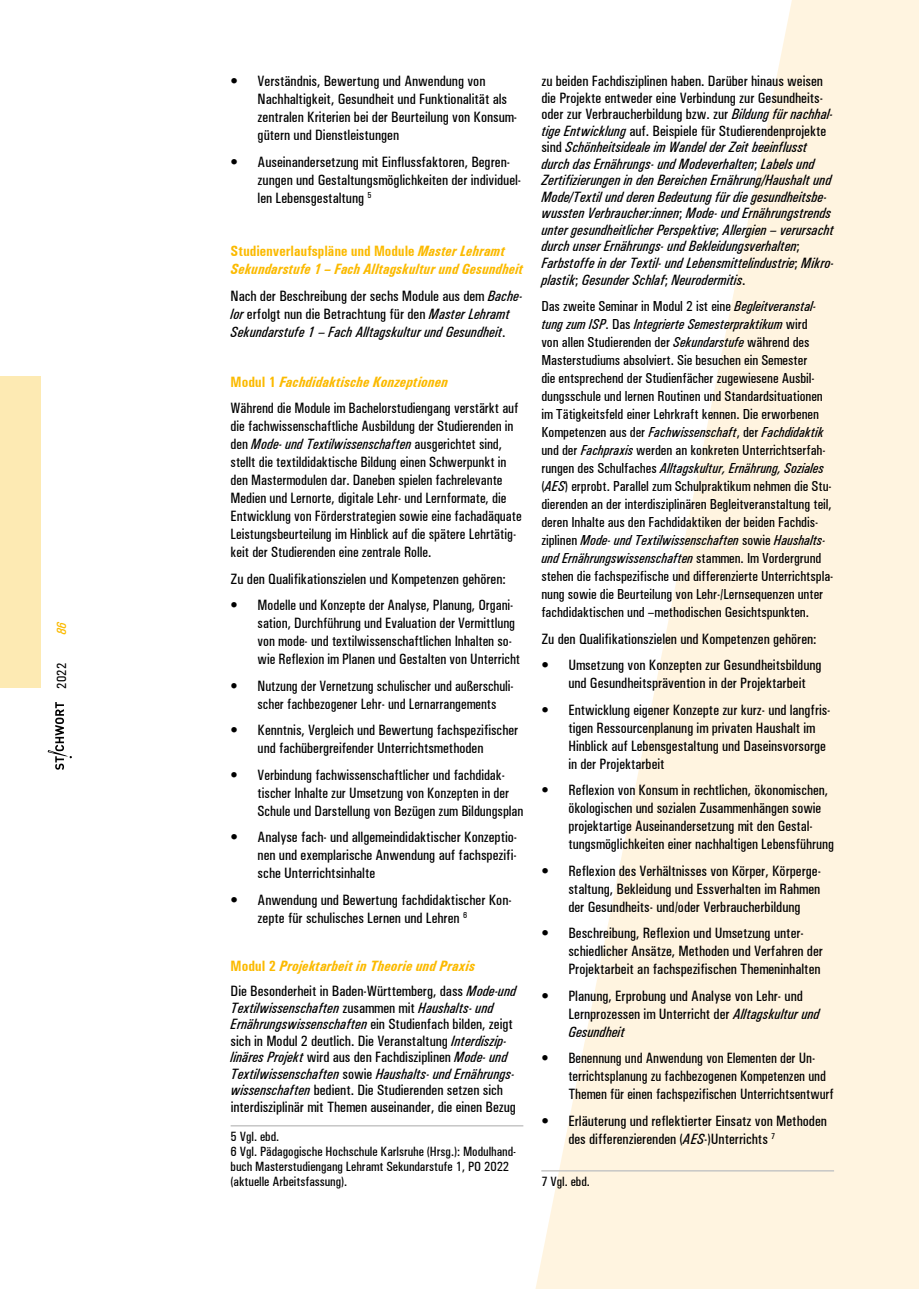
<style>
.page{position:relative;width:919px;height:1289px;background:#fff}
.page>*{position:absolute;margin:0;border:0;box-sizing:border-box;transform-origin:0 0}
.t1{font:500 condensed 15px/18px "Univers";color:#000}
.t2{font:italic 500 condensed 15px/16.5px "Univers";color:#000}
.t3{font:500 condensed 15px/18px "Univers";color:#000;scale:.96 1}
.t4{font:italic 700 condensed 15px/18px "Univers";color:#fbba00}
.t5{font:500 condensed 14.55px/18px "Univers";color:#000}
.t6{font:500 condensed 13.5px/15px "Univers";color:#000}
.t7{font:italic 500 condensed 13.5px "Univers";color:#fbba00}
.s1{font-style:normal}
.s2{font-style:italic}
.s3{font-weight:700;color:#fbba00}
.s4{font-weight:700;font-style:italic;color:#fbba00}
</style>
<div class="page">
<svg style="left:536px;top:0;width:382px;height:1288px;fill:#fff4e0"></svg>
<svg style="left:48px;top:702px;width:24px;height:68px"></svg>
<div style="left:0;top:377px;width:40px;height:311px;background:#fdeab3"></div>
<hr style="left:230px;top:1124px;width:293px;height:2px;background:#c6c6c6">
<hr style="left:541px;top:1169px;width:293px;height:2px;background:#c6c6c6">
<p class="t7" style="left:54px;top:635px;width:15px;rotate:-90deg">86</p>
<p class="t6" style="left:54px;top:689px;width:27px;rotate:-90deg">2022</p>
<p class="t1" style="left:257px;top:72px;width:261px;text-indent:-27px">• Verständnis, Bewertung und Anwendung von Nachhaltigkeit, Gesundheit und Funktionalität als zentralen Kriterien bei der Beurteilung von Konsum&shy;gütern und Dienstleistungen</p>
<p class="t1" style="left:257px;top:153px;width:265px;text-indent:-27px">• Auseinandersetzung mit Einflussfaktoren, Begren&shy;zungen und Gestaltungsmöglichkeiten der individuel&shy;len Lebensgestaltung <sup>5</sup></p>
<p class="t4" style="left:230px;top:242px;width:294px"><span class="s1">Studienverlaufspläne und Module</span> Master Lehramt<br>Sekundarstufe 1 – Fach Alltagskultur und Gesundheit</p>
<p class="t1" style="left:230px;top:286px;width:293px">Nach der Beschreibung der sechs Module aus dem <span class="s2">Bache&shy;lor</span> erfolgt nun die Betrachtung für den <span class="s2">Master Lehramt<br>Sekundarstufe 1 – Fach Alltagskultur und Gesundheit</span>.</p>
<p class="t1" style="left:230px;top:368px;width:289px;line-height:26.5px"><span class="s3">Modul 1</span> <span class="s4">Fachdidaktische Konzeptionen<br></span>Während die Module im Bachelorstudiengang verstärkt auf</p>
<p class="t1" style="left:230px;top:417px;width:292px">die fachwissenschaftliche Ausbildung der Studierenden in den <span class="s2">Mode- und Textilwissenschaften</span> ausgerichtet sind, stellt die textildidaktische Bildung einen Schwerpunkt in den Mastermodulen dar. Daneben spielen fachrelevante Medien und Lernorte, digitale Lehr- und Lernformate, die Entwicklung von Förderstrategien sowie eine fachadäquate Leistungsbeurteilung im Hinblick auf die spätere Lehrtätig&shy;keit der Studierenden eine zentrale Rolle.</p>
<p class="t1" style="left:230px;top:569px;width:277px">Zu den Qualifikationszielen und Kompetenzen gehören:</p>
<p class="t1" style="left:257px;top:596px;width:264px;text-indent:-27px">• Modelle und Konzepte der Analyse, Planung, Organi&shy;sation, Durchführung und Evaluation der Vermittlung von mode- und textilwissenschaftlichen Inhalten so&shy;wie Reflexion im Planen und Gestalten von Unterricht</p>
<p class="t3" style="left:257px;top:676px;width:268px;text-indent:-27px">• Nutzung der Vernetzung schulischer und außerschuli&shy;scher fachbezogener Lehr- und Lernarrangements</p>
<p class="t1" style="left:230px;top:721px;width:289px;text-align:center">• Kenntnis, Vergleich und Bewertung fachspezifischer und fachübergreifender Unterrichtsmethoden</p>
<p class="t1" style="left:257px;top:765px;width:267px;text-indent:-27px">• Verbindung fachwissenschaftlicher und fachdidak&shy;tischer Inhalte zur Umsetzung von Konzepten in der<br>Schule und Darstellung von Bezügen zum Bildungsplan</p>
<p class="t1" style="left:257px;top:828px;width:261px;text-align:justify;text-indent:-27px">• Analyse fach- und allgemeindidaktischer Konzeptio&shy;nen und exemplarische Anwendung auf fachspezifi&shy;sche Unterrichtsinhalte</p>
<p class="t1" style="left:257px;top:890px;width:255px;text-indent:-27px">• Anwendung und Bewertung fachdidaktischer Kon&shy;zepte für schulisches Lernen und Lehren <sup>6</sup></p>
<p class="t1" style="left:230px;top:953px;width:287px;line-height:25px"><span class="s3">Modul 2</span> <span class="s4">Projektarbeit in Theorie und Praxis<br></span>Die Besonderheit in Baden-Württemberg, dass <span class="s2">Mode-und</span></p>
<p class="t1" style="left:230px;top:999px;width:287px;line-height:16.5px"><span class="s2">Textilwissenschaften</span> zusammen mit <span class="s2">Haushalts- und Ernährungswissenschaften</span> ein Studienfach bilden, zeigt sich in Modul 2 deutlich. Die Veranstaltung <span class="s2">Interdiszip&shy;linäres Projekt</span> wird aus den Fachdisziplinen <span class="s2">Mode- und Textilwissenschaften</span> sowie <span class="s2">Haushalts- und Ernährungs&shy;wissenschaften</span> bedient. Die Studierenden setzen sich interdisziplinär mit Themen auseinander, die einen Bezug</p>
<p class="t6" style="left:230px;top:1128px;width:287px">5 Vgl. ebd.<br>6 Vgl. Pädagogische Hochschule Karlsruhe (Hrsg.): Modulhand&shy;buch Masterstudiengang Lehramt Sekundarstufe 1, PO 2022 (aktuelle Arbeitsfassung).</p>
<p class="t2" style="left:541px;top:73px;width:294px"><span class="s1">zu beiden Fachdisziplinen haben. Darüber hinaus weisen die Projekte entweder eine Verbindung zur Gesundheits&shy;oder zur Verbraucherbildung bzw. zur</span> Bildung für nachhal&shy;tige Entwicklung <span class="s1">auf. Beispiele für Studierendenprojekte sind</span> Schönheitsideale im Wandel der Zeit beeinflusst durch das Ernährungs- und Modeverhalten<span class="s1">;</span> Labels und Zertifizierungen in den Bereichen Ernährung/Haushalt und Mode/Textil und deren Bedeutung für die gesundheitsbe&shy;wussten Verbraucher:innen<span class="s1">;</span> Mode- und Ernährungstrends unter gesundheitlicher Perspektive<span class="s1">;</span> Allergien – verursacht durch unser Ernährungs- und Bekleidungsverhalten<span class="s1">; </span>Farbstoffe in der Textil- und Lebensmittelindustrie<span class="s1">;</span> Mikro&shy;plastik<span class="s1">;</span> Gesunder Schlaf<span class="s1">;</span> Neurodermitis<span class="s1">.</span></p>
<p class="t5" style="left:541px;top:297px;width:293px">Das zweite Seminar in Modul 2 ist eine <span class="s2">Begleitveranstal&shy;tung zum ISP</span>. Das <span class="s2">Integrierte Semesterpraktikum</span> wird<br>von allen Studierenden der <span class="s2">Sekundarstufe</span> während des Masterstudiums absolviert. Sie besuchen ein Semester<br>die entsprechend der Studienfächer zugewiesene Ausbil&shy;dungsschule und lernen Routinen und Standardsituationen im Tätigkeitsfeld einer Lehrkraft kennen. Die erworbenen Kompetenzen aus der <span class="s2">Fachwissenschaft</span>, der <span class="s2">Fachdidaktik </span>und der <span class="s2">Fachpraxis</span> werden an konkreten Unterrichtserfah&shy;rungen des Schulfaches <span class="s2">Alltagskultur, Ernährung, Soziales </span>(<span class="s2">AES</span>) erprobt. Parallel zum Schulpraktikum nehmen die Stu&shy;dierenden an der interdisziplinären Begleitveranstaltung teil, deren Inhalte aus den Fachdidaktiken der beiden Fachdis&shy;ziplinen <span class="s2">Mode- und Textilwissenschaften</span> sowie <span class="s2">Haushalts&shy;und Ernährungswissenschaften</span> stammen. Im Vordergrund stehen die fachspezifische und differenzierte Unterrichtspla&shy;nung sowie die Beurteilung von Lehr-/Lernsequenzen unter fachdidaktischen und –methodischen Gesichtspunkten.</p>
<p class="t1" style="left:541px;top:629px;width:277px">Zu den Qualifikationszielen und Kompetenzen gehören:</p>
<p class="t1" style="left:568px;top:656px;width:255px;text-indent:-27px">• Umsetzung von Konzepten zur Gesundheitsbildung und Gesundheitsprävention in der Projektarbeit</p>
<p class="t1" style="left:568px;top:700px;width:264px;text-indent:-27px">• Entwicklung eigener Konzepte zur kurz- und langfris&shy;tigen Ressourcenplanung im privaten Haushalt im Hinblick auf Lebensgestaltung und Daseinsvorsorge in der Projektarbeit</p>
<p class="t1" style="left:568px;top:781px;width:267px;text-indent:-27px">• Reflexion von Konsum in rechtlichen, ökonomischen, ökologischen und sozialen Zusammenhängen sowie projektartige Auseinandersetzung mit den Gestal&shy;tungsmöglichkeiten einer nachhaltigen Lebensführung</p>
<p class="t1" style="left:568px;top:861px;width:254px;text-align:justify;text-indent:-27px">• Reflexion des Verhältnisses von Körper, Körperge&shy;staltung, Bekleidung und Essverhalten im Rahmen der Gesundheits- und/oder Verbraucherbildung</p>
<p class="t1" style="left:568px;top:924px;width:256px;text-indent:-27px">• Beschreibung, Reflexion und Umsetzung unter&shy;schiedlicher Ansätze, Methoden und Verfahren der<br>Projektarbeit an fachspezifischen Themeninhalten</p>
<p class="t1" style="left:568px;top:986px;width:253px;text-indent:-27px">• Planung, Erprobung und Analyse von Lehr- und<br>Lernprozessen im Unterricht der <span class="s2">Alltagskultur und<br>Gesundheit</span></p>
<p class="t3" style="left:568px;top:1049px;width:278px;text-indent:-27px">• Benennung und Anwendung von Elementen der Un&shy;terrichtsplanung zu fachbezogenen Kompetenzen und<br>Themen für einen fachspezifischen Unterrichtsentwurf</p>
<p class="t1" style="left:568px;top:1111px;width:260px;text-indent:-27px">• Erläuterung und reflektierter Einsatz von Methoden des differenzierenden (<span class="s2">AES</span>-)Unterrichts <sup>7</sup></p>
<p class="t6" style="left:541px;top:1173px;width:50px">7 Vgl. ebd.</p>
</div>
